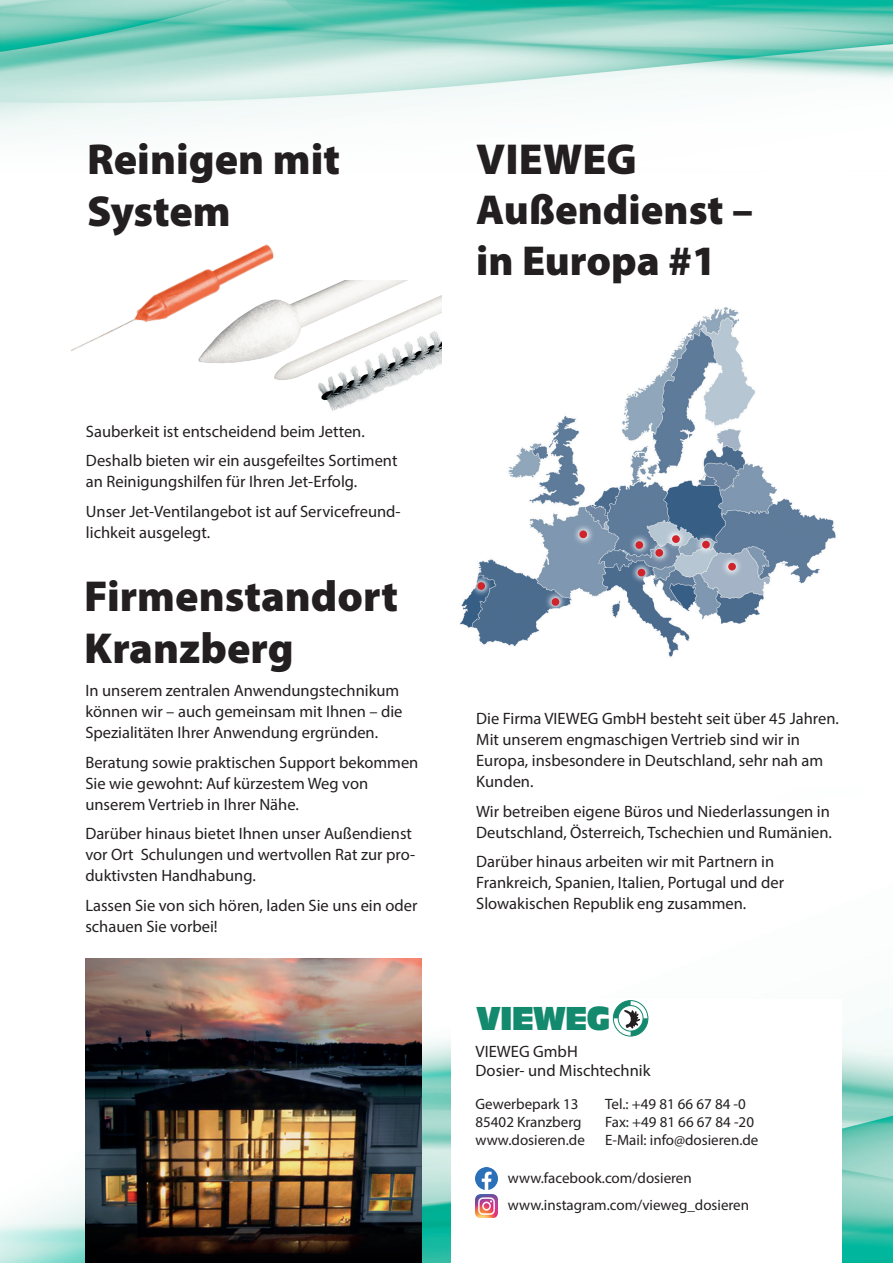
<style>
.page{position:relative;width:893px;height:1263px;background:#fff}
.page>*{position:absolute;margin:0;border:0;box-sizing:border-box;transform-origin:0 0}
.t1{font:900 43.5px/52.2px "Myriad Pro";color:#231f20}
.t2{font:900 42px/50.4px "Myriad Pro";color:#231f20}
.t3{font:34.5px "Antique Oli T Comp";letter-spacing:-.025em;color:#13896e}
.t4{font:16.5px/21px "Myriad Pro";color:#231f20}
.t5{font:15px/18px "Myriad Pro";color:#231f20}
</style>
<div class="page">
<img style="left:0;top:0;width:893px;height:134px">
<img style="left:0;top:958px;width:893px;height:305px">
<div style="left:451px;top:999px;width:391px;height:264px;background:#fff"></div>
<img style="left:85px;top:959px;width:336px;height:304px">
<img style="left:285px;top:280px;width:156px;height:131px">
<img style="left:71px;top:244px;width:214px;height:136px">
<div style="left:613px;top:1000px;width:35px;height:36px;border:1px solid #13896e;border-radius:50%"></div>
<svg style="left:613px;top:1001px;width:35px;height:35px"></svg>
<img style="left:476px;top:1167px;width:21px;height:22px">
<img style="left:476px;top:1195px;width:22px;height:22px">
<img style="left:459px;top:307px;width:377px;height:350px">
<svg style="left:628px;top:533px;width:22px;height:23px"></svg>
<div style="left:635px;top:541px;width:8px;height:8px;background:#d1232a;border-radius:50%"></div>
<svg style="left:572px;top:523px;width:22px;height:22px"></svg>
<div style="left:579px;top:530px;width:8px;height:8px;background:#d1232a;border-radius:50%"></div>
<svg style="left:648px;top:541px;width:22px;height:23px"></svg>
<div style="left:655px;top:549px;width:8px;height:8px;background:#d1232a;border-radius:50%"></div>
<svg style="left:694px;top:533px;width:23px;height:23px"></svg>
<div style="left:702px;top:541px;width:8px;height:7px;background:#d1232a;border-radius:50%"></div>
<svg style="left:664px;top:527px;width:23px;height:23px"></svg>
<div style="left:672px;top:535px;width:8px;height:8px;background:#d1232a;border-radius:50%"></div>
<svg style="left:470px;top:574px;width:22px;height:23px"></svg>
<div style="left:477px;top:582px;width:8px;height:8px;background:#d1232a;border-radius:50%"></div>
<svg style="left:630px;top:561px;width:23px;height:23px"></svg>
<div style="left:638px;top:569px;width:7px;height:7px;background:#d1232a;border-radius:50%"></div>
<svg style="left:720px;top:555px;width:23px;height:23px"></svg>
<div style="left:728px;top:563px;width:8px;height:7px;background:#d1232a;border-radius:50%"></div>
<svg style="left:544px;top:590px;width:23px;height:23px"></svg>
<div style="left:552px;top:598px;width:7px;height:8px;background:#d1232a;border-radius:50%"></div>
<p class="t1" style="left:87px;top:132px;width:255px">Reinigen mit<br>System</p>
<p class="t4" style="left:86px;top:416px;width:313px;line-height:29.5px">Sauberkeit ist entscheidend beim Jetten.<br>Deshalb bieten wir ein ausgefeiltes Sortiment</p>
<p class="t4" style="left:86px;top:467px;width:316px;line-height:29.5px">an Reinigungshilfen für Ihren Jet-Erfolg.<br>Unser Jet-Ventilangebot ist auf Servicefreund-</p>
<p class="t4" style="left:86px;top:522px;width:126px">lichkeit ausgelegt.</p>
<p class="t1" style="left:84px;top:568px;width:315px">Firmenstandort<br>Kranzberg</p>
<p class="t4" style="left:85px;top:680px;width:319px">In unserem zentralen Anwendungstechnikum können wir – auch gemeinsam mit Ihnen – die<br>Spezialitäten Ihrer Anwendung ergründen.</p>
<p class="t4" style="left:85px;top:751px;width:335px">Beratung sowie praktischen Support bekommen<br>Sie wie gewohnt: Auf kürzestem Weg von unserem Vertrieb in Ihrer Nähe.</p>
<p class="t4" style="left:85px;top:823px;width:331px">Darüber hinaus bietet Ihnen unser Außendienst vor Ort Schulungen und wertvollen Rat zur pro&shy;duktivsten Handhabung.</p>
<p class="t4" style="left:85px;top:894px;width:334px">Lassen Sie von sich hören, laden Sie uns ein oder schauen Sie vorbei!</p>
<p class="t1" style="left:476px;top:132px;width:162px">VIEWEG</p>
<p class="t2" style="left:476px;top:183px;width:278px">Außendienst – in Europa #1</p>
<p class="t4" style="left:476px;top:708px;width:364px">Die Firma VIEWEG GmbH besteht seit über 45 Jahren.<br>Mit unserem engmaschigen Vertrieb sind wir in Europa, insbesondere in Deutschland, sehr nah am Kunden.</p>
<p class="t4" style="left:476px;top:800px;width:357px">Wir betreiben eigene Büros und Niederlassungen in<br>Deutschland, Österreich, Tschechien und Rumänien.</p>
<p class="t4" style="left:476px;top:851px;width:309px">Darüber hinaus arbeiten wir mit Partnern in<br>Frankreich, Spanien, Italien, Portugal und der<br>Slowakischen Republik eng zusammen.</p>
<p class="t3" style="left:476px;top:999px;width:135px">VIEWEG</p>
<p class="t4" style="left:476px;top:1041px;width:176px;line-height:19.8px">VIEWEG GmbH<br>Dosier- und Mischtechnik</p>
<p class="t5" style="left:476px;top:1094px;width:111px">Gewerbepark 13<br>85402 Kranzberg www.dosieren.de</p>
<p class="t5" style="left:508px;top:1164px;width:243px;line-height:27px">www.facebook.com/dosieren www.instagram.com/vieweg_dosieren</p>
<p class="t5" style="left:605px;top:1094px;width:155px">Tel.: +49 81 66 67 84 -0<br>Fax: +49 81 66 67 84 -20<br>E-Mail: info@dosieren.de</p>
</div>
